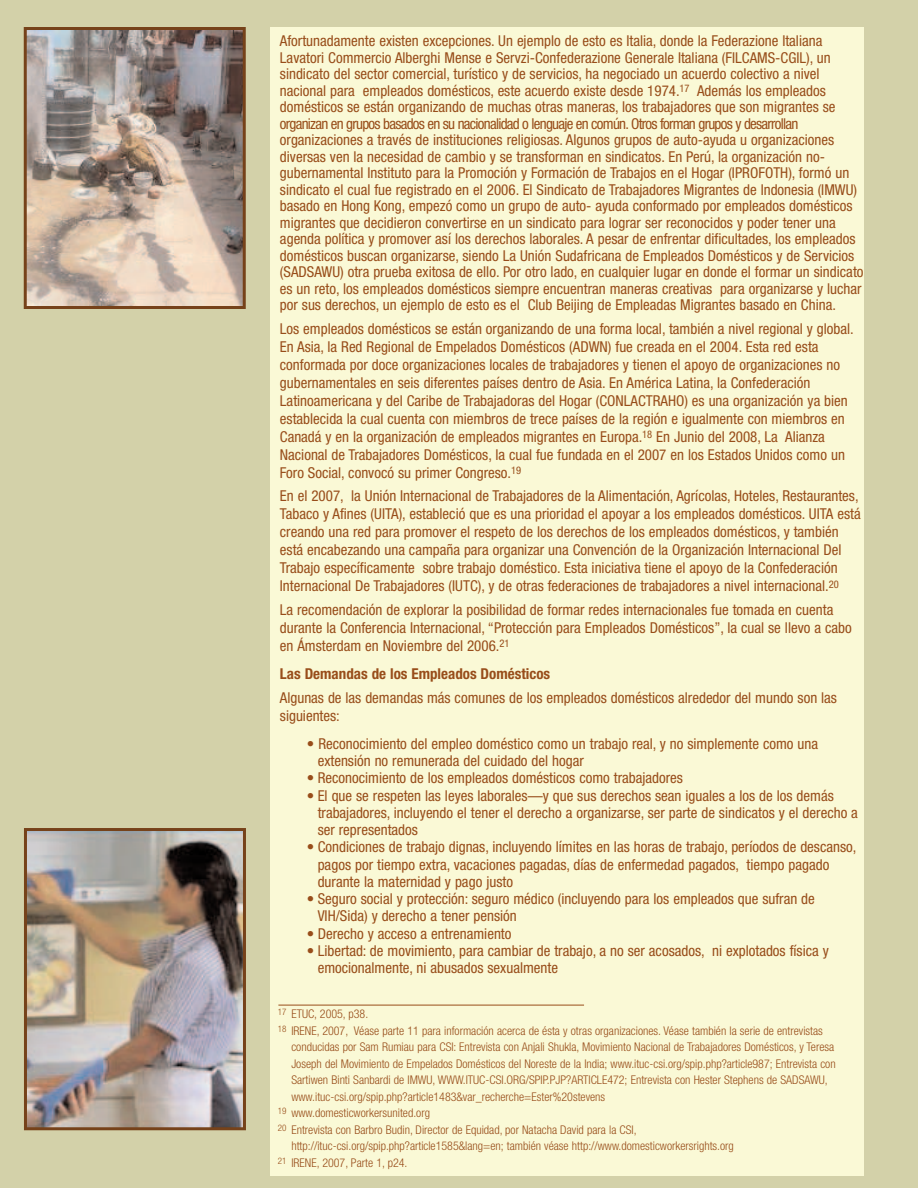
<style>
.page{position:relative;width:918px;height:1188px;background:#d3d1a9}
.page>*{position:absolute;margin:0;border:0;box-sizing:border-box;transform-origin:0 0}
.t1{font:condensed 15px/16.5px "Helvetica Neue";color:#984d1a}
.t2{font:700 condensed 15px "Helvetica Neue";color:#984d1a}
.t3{font:300 condensed 12px "Helvetica Neue";color:#984d1a}
</style>
<div class="page">
<div style="left:270px;top:27px;width:594px;height:1148px;background:#faf9d6"></div>
<img style="left:28px;top:31px;width:214px;height:274px">
<div style="left:24px;top:27px;width:222px;height:282px;border:3px solid #76421a"></div>
<img style="left:28px;top:832px;width:214px;height:294px">
<div style="left:24px;top:828px;width:222px;height:302px;border:3px solid #76421a"></div>
<hr style="left:278px;top:1005px;width:306px;height:1px;background:#984d1a">
<p class="t1" style="left:280px;top:34px;width:585px">Afortunadamente existen excepciones. Un ejemplo de esto es Italia, donde la Federazione Italiana Lavatori Commercio Alberghi Mense e Servzi-Confederazione Generale Italiana (FILCAMS-CGIL), un sindicato del sector comercial, turístico y de servicios, ha negociado un acuerdo colectivo a nivel nacional para empleados domésticos, este acuerdo existe desde 1974.<sup>17</sup> Además los empleados domésticos se están organizando de muchas otras maneras, los trabajadores que son migrantes se organizan en grupos basados en su nacionalidad o lenguaje en común. Otros forman grupos y desarrollan organizaciones a través de instituciones religiosas. Algunos grupos de auto-ayuda u organizaciones diversas ven la necesidad de cambio y se transforman en sindicatos. En Perú, la organización no&shy;gubernamental Instituto para la Promoción y Formación de Trabajos en el Hogar (IPROFOTH), formó un sindicato el cual fue registrado en el 2006. El Sindicato de Trabajadores Migrantes de Indonesia (IMWU) basado en Hong Kong, empezó como un grupo de auto- ayuda conformado por empleados domésticos migrantes que decidieron convertirse en un sindicato para lograr ser reconocidos y poder tener una agenda política y promover así los derechos laborales. A pesar de enfrentar dificultades, los empleados domésticos buscan organizarse, siendo La Unión Sudafricana de Empleados Domésticos y de Servicios (SADSAWU) otra prueba exitosa de ello. Por otro lado, en cualquier lugar en donde el formar un sindicato es un reto, los empleados domésticos siempre encuentran maneras creativas para organizarse y luchar por sus derechos, un ejemplo de esto es el Club Beijing de Empleadas Migrantes basado en China.</p>
<p class="t1" style="left:280px;top:321px;width:575px;line-height:18px">Los empleados domésticos se están organizando de una forma local, también a nivel regional y global.<br>En Asia, la Red Regional de Empelados Domésticos (ADWN) fue creada en el 2004. Esta red esta conformada por doce organizaciones locales de trabajadores y tienen el apoyo de organizaciones no gubernamentales en seis diferentes países dentro de Asia. En América Latina, la Confederación Latinoamericana y del Caribe de Trabajadoras del Hogar (CONLACTRAHO) es una organización ya bien establecida la cual cuenta con miembros de trece países de la región e igualmente con miembros en Canadá y en la organización de empleados migrantes en Europa.<sup>18</sup> En Junio del 2008, La Alianza Nacional de Trabajadores Domésticos, la cual fue fundada en el 2007 en los Estados Unidos como un Foro Social, convocó su primer Congreso.<sup>19</sup></p>
<p class="t1" style="left:280px;top:488px;width:582px;line-height:18px">En el 2007, la Unión Internacional de Trabajadores de la Alimentación, Agrícolas, Hoteles, Restaurantes, Tabaco y Afines (UITA), estableció que es una prioridad el apoyar a los empleados domésticos. UITA está creando una red para promover el respeto de los derechos de los empleados domésticos, y también está encabezando una campaña para organizar una Convención de la Organización Internacional Del Trabajo específicamente sobre trabajo doméstico. Esta iniciativa tiene el apoyo de la Confederación Internacional De Trabajadores (IUTC), y de otras federaciones de trabajadores a nivel internacional.<sup>20</sup></p>
<p class="t1" style="left:280px;top:601px;width:573px;line-height:18px">La recomendación de explorar la posibilidad de formar redes internacionales fue tomada en cuenta durante la Conferencia Internacional, “Protección para Empleados Domésticos”, la cual se llevo a cabo en Ámsterdam en Noviembre del 2006.<sup>21</sup></p>
<p class="t2" style="left:280px;top:669px;width:272px">Las Demandas de los Empleados Domésticos</p>
<p class="t1" style="left:280px;top:690px;width:559px;line-height:18px">Algunas de las demandas más comunes de los empleados domésticos alrededor del mundo son las siguientes:</p>
<p class="t1" style="left:318px;top:736px;width:502px;line-height:17.2px;text-indent:-11px">• Reconocimiento del empleo doméstico como un trabajo real, y no simplemente como una extensión no remunerada del cuidado del hogar</p>
<p class="t1" style="left:307px;top:771px;width:378px">• Reconocimiento de los empleados domésticos como trabajadores</p>
<p class="t1" style="left:318px;top:788px;width:542px;line-height:17.2px;text-indent:-11px">• El que se respeten las leyes laborales—y que sus derechos sean iguales a los de los demás trabajadores, incluyendo el tener el derecho a organizarse, ser parte de sindicatos y el derecho a ser representados</p>
<p class="t1" style="left:318px;top:840px;width:540px;line-height:17.2px;text-indent:-11px">• Condiciones de trabajo dignas, incluyendo límites en las horas de trabajo, períodos de descanso, pagos por tiempo extra, vacaciones pagadas, días de enfermedad pagados, tiempo pagado durante la maternidad y pago justo</p>
<p class="t1" style="left:318px;top:891px;width:499px;line-height:17.2px;text-indent:-11px">• Seguro social y protección: seguro médico (incluyendo para los empleados que sufran de<br>VIH/Sida) y derecho a tener pensión</p>
<p class="t1" style="left:307px;top:926px;width:206px">• Derecho y acceso a entrenamiento</p>
<p class="t1" style="left:318px;top:943px;width:513px;line-height:17.2px;text-indent:-11px">• Libertad: de movimiento, para cambiar de trabajo, a no ser acosados, ni explotados física y emocionalmente, ni abusados sexualmente</p>
<p class="t3" style="left:278px;top:1010px;width:92px"><sup>17</sup> ETUC, 2005, p38.</p>
<p class="t3" style="left:278px;top:1026px;width:547px"><sup>18</sup> IRENE, 2007, Véase parte 11 para información acerca de ésta y otras organizaciones. Véase también la serie de entrevistas</p>
<p class="t3" style="left:291px;top:1043px;width:544px">conducidas por Sam Rumiau para CSI: Entrevista con Anjali Shukla, Movimiento Nacional de Trabajadores Domésticos, y Teresa</p>
<p class="t3" style="left:291px;top:1059px;width:546px">Joseph del Movimiento de Empelados Domésticos del Noreste de la India; www.ituc-csi.org/spip.php?article987; Entrevista con</p>
<p class="t3" style="left:291px;top:1076px;width:538px">Sartiwen Binti Sanbardi de IMWU, WWW.ITUC-CSI.ORG/SPIP.PJP?ARTICLE472; Entrevista con Hester Stephens de SADSAWU,</p>
<p class="t3" style="left:291px;top:1092px;width:315px">www.ituc-csi.org/spip.php?article1483&amp;var_recherche=Ester%20stevens</p>
<p class="t3" style="left:278px;top:1109px;width:154px"><sup>19</sup> www.domesticworkersunited.org</p>
<p class="t3" style="left:278px;top:1125px;width:360px"><sup>20</sup> Entrevista con Barbro Budin, Director de Equidad, por Natacha David para la CSI,</p>
<p class="t3" style="left:291px;top:1142px;width:444px">http://ituc-csi.org/spip.php?article1585&amp;lang=en; también véase http://www.domesticworkersrights.org</p>
<p class="t3" style="left:278px;top:1158px;width:131px"><sup>21</sup> IRENE, 2007, Parte 1, p24.</p>
</div>
